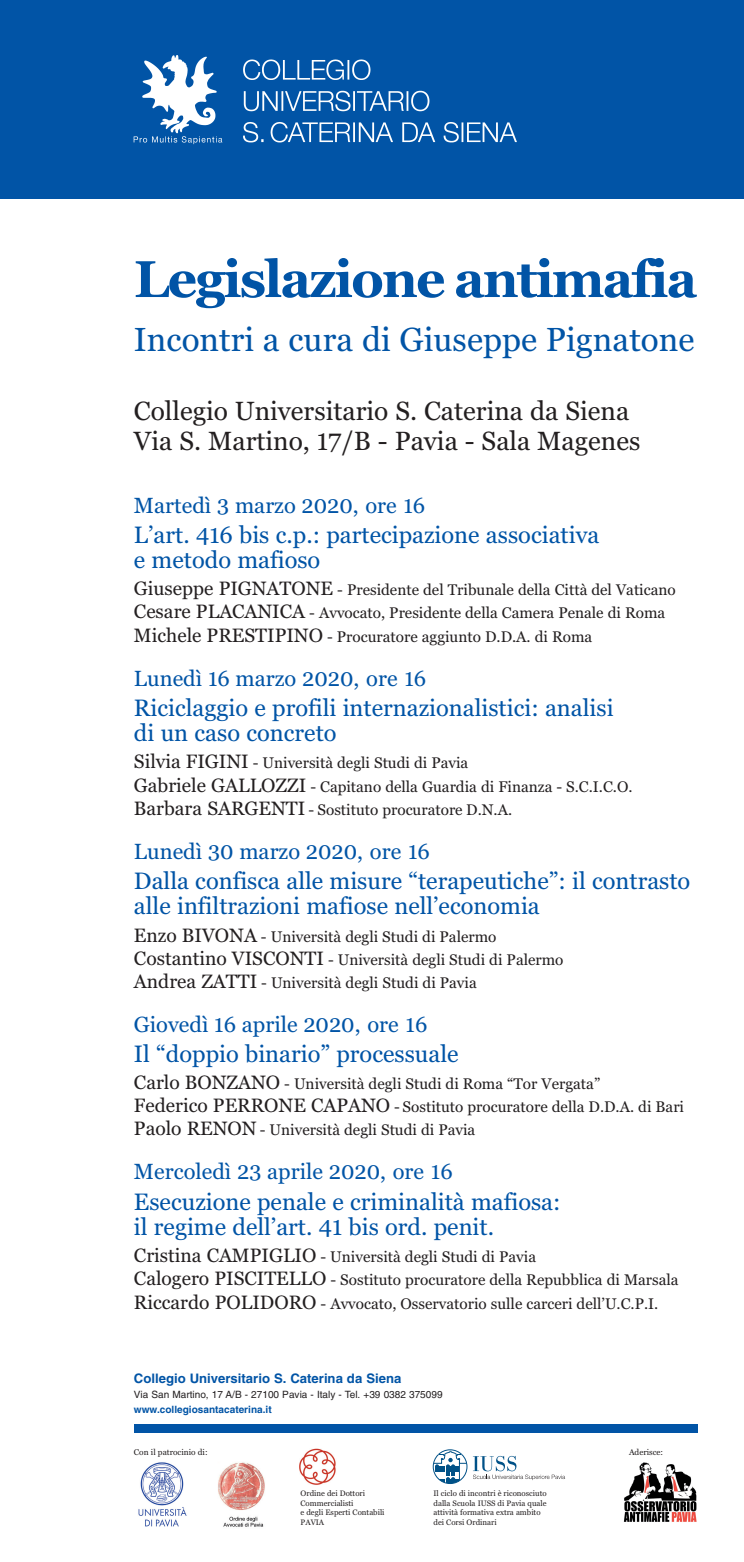
<style>
.page{position:relative;width:744px;height:1562px;background:#fff}
.page>*{position:absolute;margin:0;border:0;box-sizing:border-box;transform-origin:0 0}
.t1{font:700 51.62px "Georgia";letter-spacing:-.035em;color:#0154a6}
.t2{font:33.25px "Georgia";color:#0154a6}
.t3{font:26.25px/29.8px "Georgia";color:#231f20}
.t4{font:23.62px/25.4px "Georgia";color:#0154a6}
.t5{font:21.88px "Georgia";color:#0154a6}
.t6{font:15.31px/23.1px "Georgia";color:#231f20}
.t7{font:700 13.12px "Helvetica";color:#0154a6}
.t8{font:10.06px "Helvetica";color:#231f20}
.t9{font:700 10.06px "Helvetica";color:#0154a6}
.t10{font:8.31px "Georgia";color:#231f20}
.t11{font:7.88px/9.6px "Georgia";color:#231f20}
.s1{font-size:19.25px}
</style>
<div class="page">
<img style="left:218px;top:1462px;width:47px;height:65px">
<img style="left:138px;top:1462px;width:49px;height:65px">
<div style="left:134px;top:1424px;width:563px;height:9px;background:#0154a6"></div>
<div style="left:0;top:0;width:744px;height:198px;background:#0154a6"></div>
<img style="left:134px;top:56px;width:383px;height:89px">
<div style="left:433px;top:1450px;width:34px;height:34px;border:1px solid #005187;border-radius:50%"></div>
<svg style="left:473px;top:1456px;width:92px;height:24px"></svg>
<svg style="left:433px;top:1451px;width:34px;height:32px"></svg>
<img style="left:299px;top:1449px;width:37px;height:36px">
<img style="left:623px;top:1462px;width:74px;height:60px">
<h1 class="t1" style="left:134px;top:258px;width:565px">Legislazione antimafia</h1>
<h2 class="t2" style="left:134px;top:326px;width:562px">Incontri a cura di Giuseppe Pignatone</h2>
<h3 class="t3" style="left:134px;top:398px;width:508px">Collegio Universitario S. Caterina da Siena<br>Via S. Martino, 17/B - Pavia - Sala Magenes</h3>
<h3 class="t5" style="left:134px;top:496px;width:293px">Martedì 3 marzo 2020, ore 16</h3>
<h3 class="t4" style="left:134px;top:524px;width:467px">L’art. 416 bis c.p.: partecipazione associativa e metodo mafioso</h3>
<p class="t6" style="left:134px;top:580px;width:543px"><span class="s1">Giuseppe PIGNATONE</span> - Presidente del Tribunale della Città del Vaticano<br><span class="s1">Cesare PLACANICA</span> - Avvocato, Presidente della Camera Penale di Roma<br><span class="s1">Michele PRESTIPINO</span> - Procuratore aggiunto D.D.A. di Roma</p>
<h3 class="t5" style="left:134px;top:669px;width:294px">Lunedì 16 marzo 2020, ore 16</h3>
<h3 class="t4" style="left:134px;top:697px;width:481px">Riciclaggio e profili internazionalistici: analisi di un caso concreto</h3>
<p class="t6" style="left:134px;top:753px;width:500px"><span class="s1">Silvia FIGINI</span> - Università degli Studi di Pavia<br><span class="s1">Gabriele GALLOZZI</span> - Capitano della Guardia di Finanza - S.C.I.C.O.<br><span class="s1">Barbara SARGENTI</span> - Sostituto procuratore D.N.A.</p>
<h3 class="t5" style="left:134px;top:842px;width:297px">Lunedì 30 marzo 2020, ore 16</h3>
<h3 class="t4" style="left:134px;top:870px;width:558px">Dalla confisca alle misure “terapeutiche”: il contrasto alle infiltrazioni mafiose nell’economia</h3>
<p class="t6" style="left:134px;top:926px;width:431px"><span class="s1">Enzo BIVONA</span> - Università degli Studi di Palermo<br><span class="s1">Costantino VISCONTI</span> - Università degli Studi di Palermo<br><span class="s1">Andrea ZATTI</span> - Università degli Studi di Pavia</p>
<h3 class="t5" style="left:134px;top:1015px;width:295px">Giovedì 16 aprile 2020, ore 16</h3>
<h3 class="t4" style="left:134px;top:1043px;width:326px">Il “doppio binario” processuale</h3>
<p class="t6" style="left:134px;top:1073px;width:551px"><span class="s1">Carlo BONZANO</span> - Università degli Studi di Roma “Tor Vergata”<br><span class="s1">Federico PERRONE CAPANO</span> - Sostituto procuratore della D.D.A. di Bari<br><span class="s1">Paolo RENON</span> - Università degli Studi di Pavia</p>
<h3 class="t5" style="left:134px;top:1163px;width:320px">Mercoledì 23 aprile 2020, ore 16</h3>
<h3 class="t4" style="left:134px;top:1191px;width:428px">Esecuzione penale e criminalità mafiosa: il regime dell’art. 41 bis ord. penit.</h3>
<p class="t6" style="left:134px;top:1247px;width:546px"><span class="s1">Cristina CAMPIGLIO</span> - Università degli Studi di Pavia<br><span class="s1">Calogero PISCITELLO</span> - Sostituto procuratore della Repubblica di Marsala<br><span class="s1">Riccardo POLIDORO</span> - Avvocato, Osservatorio sulle carceri dell’U.C.P.I.</p>
<p class="t7" style="left:134px;top:1373px;width:269px">Collegio Universitario S. Caterina da Siena</p>
<p class="t8" style="left:134px;top:1390px;width:310px">Via San Martino, 17 A/B - 27100 Pavia - Italy - Tel. +39 0382 375099</p>
<p class="t9" style="left:134px;top:1405px;width:139px">www.collegiosantacaterina.it</p>
<p class="t10" style="left:134px;top:1449px;width:75px">Con il patrocinio di:</p>
<p class="t10" style="left:629px;top:1449px;width:36px">Aderisce:</p>
<p class="t11" style="left:300px;top:1489px;width:85px">Ordine dei Dottori<br>Commercialisti<br>e degli Esperti Contabili<br>PAVIA</p>
<p class="t11" style="left:433px;top:1489px;width:115px">Il ciclo di incontri è riconosciuto dalla Scuola IUSS di Pavia quale attività formativa extra ambito dei Corsi Ordinari</p>
</div>
